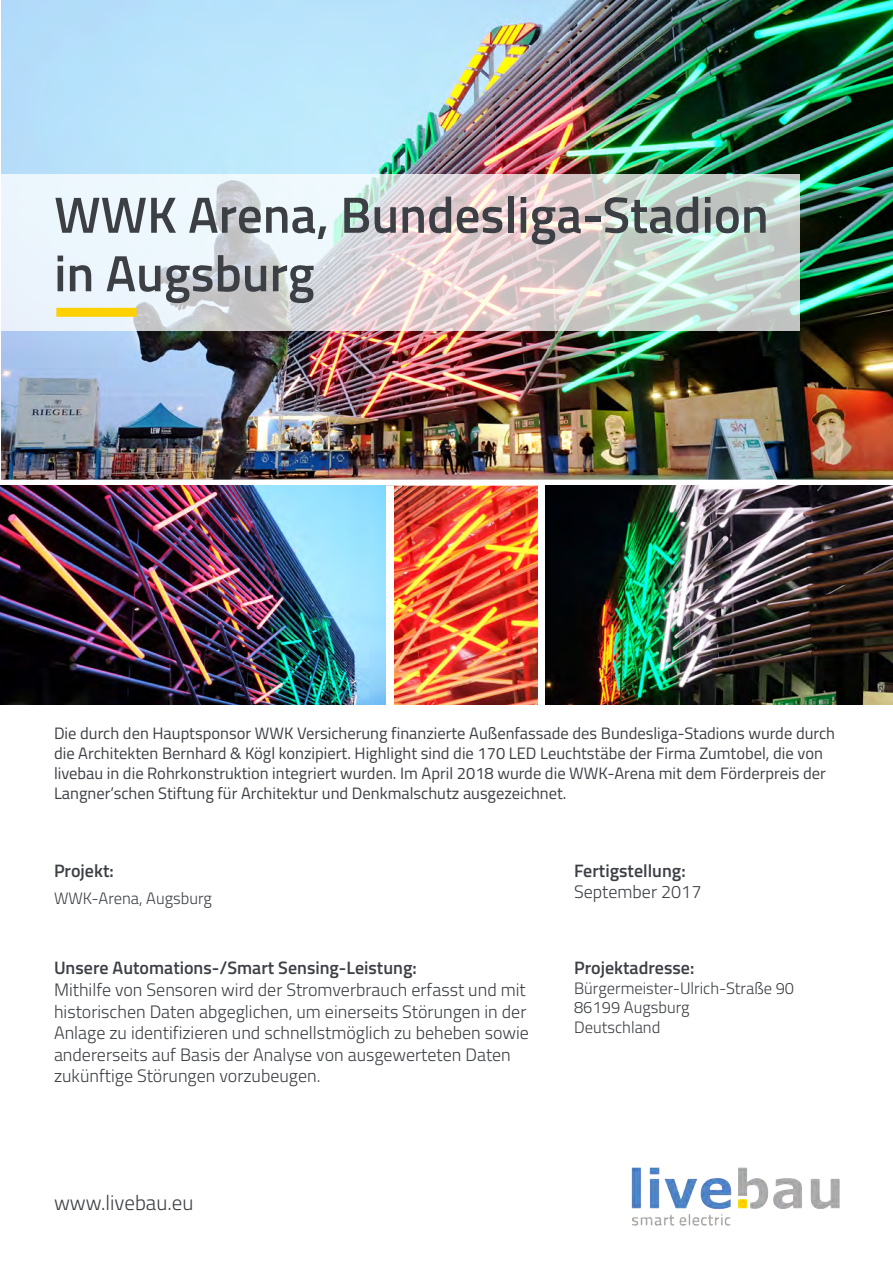
<style>
.page{position:relative;width:893px;height:1263px;background:#fff}
.page>*{position:absolute;margin:0;border:0;box-sizing:border-box;transform-origin:0 0}
.t1{font:600 51px "Titillium";color:#3c3f44}
.t2{font:300 21px "Titillium";color:#3c3f44}
.t3{font:300 18px/21.6px "Titillium";color:#3d4046}
.t4{font:600 18px "Titillium";color:#3d4046}
.t5{font:600 18px "Titillium";color:#3c3f44}
.t6{font:300 18px "Titillium";color:#3c3f44}
.t7{font:16.5px/19.8px "Titillium";color:#3c3f44}
.t8{font:300 16.5px "Titillium";color:#3c3f44}
.t9{font:300 16.5px "Titillium";color:#3d4046}
</style>
<div class="page">
<img style="left:1px;top:1px;width:892px;height:479px">
<img style="left:631px;top:1167px;width:209px;height:59px">
<img style="left:394px;top:486px;width:144px;height:218px">
<svg style="left:1px;top:174px;width:798px;height:157px"></svg>
<img style="left:546px;top:486px;width:347px;height:218px">
<img style="left:0;top:486px;width:386px;height:218px">
<div style="left:56px;top:308px;width:81px;height:9px;background:#fed105"></div>
<p class="t1" style="left:54px;top:177px;width:716px">WWK Arena, Bundesliga-Stadion</p>
<p class="t1" style="left:54px;top:235px;width:262px">in Augsburg</p>
<p class="t7" style="left:54px;top:723px;width:783px">Die durch den Hauptsponsor WWK Versicherung finanzierte Außenfassade des Bundesliga-Stadions wurde durch die Architekten Bernhard &amp; Kögl konzipiert. Highlight sind die 170 LED Leuchtstäbe der Firma Zumtobel, die von livebau in die Rohrkonstruktion integriert wurden. Im April 2018 wurde die WWK-Arena mit dem Förderpreis der Langner’schen Stiftung für Architektur und Denkmalschutz ausgezeichnet.</p>
<p class="t5" style="left:54px;top:857px;width:61px">Projekt:</p>
<p class="t9" style="left:54px;top:886px;width:159px">WWK-Arena, Augsburg</p>
<p class="t4" style="left:54px;top:954px;width:364px">Unsere Automations-/Smart Sensing-Leistung:</p>
<p class="t3" style="left:54px;top:978px;width:477px">Mithilfe von Sensoren wird der Stromverbrauch erfasst und mit historischen Daten abgeglichen, um einerseits Störungen in der Anlage zu identifizieren und schnellstmöglich zu beheben sowie andererseits auf Basis der Analyse von ausgewerteten Daten zukünftige Störungen vorzubeugen.</p>
<p class="t2" style="left:54px;top:1187px;width:141px">www.livebau.eu</p>
<p class="t5" style="left:574px;top:857px;width:113px">Fertigstellung:</p>
<p class="t6" style="left:574px;top:879px;width:129px">September 2017</p>
<p class="t5" style="left:574px;top:954px;width:122px">Projektadresse:</p>
<p class="t8" style="left:574px;top:976px;width:222px">Bürgermeister-Ulrich-Straße 90</p>
<p class="t8" style="left:574px;top:996px;width:117px">86199 Augsburg</p>
<p class="t8" style="left:574px;top:1015px;width:88px">Deutschland</p>
</div>
